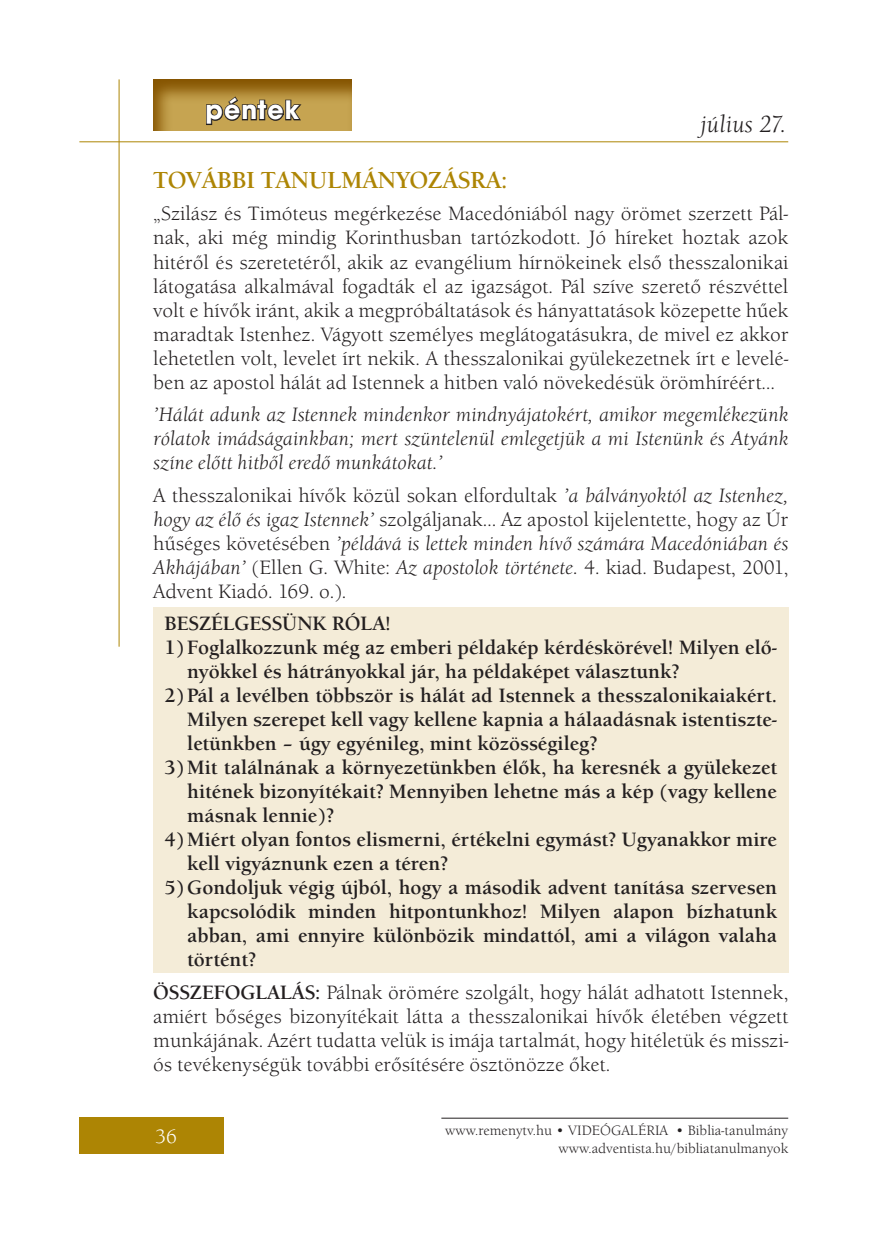
<style>
.page{position:relative;width:896px;height:1248px;background:#fff}
.page>*{position:absolute;margin:0;border:0;box-sizing:border-box;transform-origin:0 0}
.t1{font:700 28px "Avant Gar Got Itc TEE";letter-spacing:.04em;color:#fff}
.t2{font:700 24px "Berkeley Old Sty Itc TEE";color:#ad8504}
.t3{font:italic 24px "Berkeley Old Sty Itc TEE";color:#231f20}
.t4{font:20px/24px "Berkeley Old Sty Itc TEE";color:#231f20;text-align:justify}
.t5{font:700 20px "Berkeley Old Sty Itc TEE";color:#231f20}
.t6{font:italic 20px/24px "Berkeley Old Sty Itc TEE";color:#231f20;text-align:justify}
.t7{font:20px "Berkeley Old Sty Itc TEE";color:#fff}
.t8{font:14px/18px "Berkeley Old Sty Itc TEE";color:#231f20;text-align:right}
.s1{font-style:italic}
.s2{font-weight:700}
</style>
<div class="page">
<div style="left:79px;top:1117px;width:145px;height:36px;background:#ad8504"></div>
<hr style="left:79px;top:141px;width:709px;height:1px;background:#ad8504">
<hr style="left:119px;top:79px;width:1px;height:567px;background:#ad8504">
<svg style="left:153px;top:79px;width:199px;height:52px;background:#ae8633"></svg>
<hr style="left:441px;top:1117px;width:347px;height:1px;background:#231f20">
<div style="left:153px;top:607px;width:635px;height:365px;background:#f4ecd8"></div>
<svg style="left:205px;top:95px;width:99px;height:31px;background:#90773f"></svg>
<h1 class="t1" style="left:206px;top:93px;width:95px">péntek</h1>
<p class="t3" style="left:700px;top:110px;width:87px">július 27.</p>
<p class="t2" style="left:153px;top:166px;width:356px">TOVÁBBI TANULMÁNYOZÁSRA:</p>
<p class="t4" style="left:153px;top:202px;width:637px">„Szilász és Timóteus megérkezése Macedóniából nagy örömet szerzett Pál&shy;nak, aki még mindig Korinthusban tartózkodott. Jó híreket hoztak azok hitéről és szeretetéről, akik az evangélium hírnökeinek első thesszalonikai látogatása alkalmával fogadták el az igazságot. Pál szíve szerető részvéttel volt e hívők iránt, akik a megpróbáltatások és hányattatások közepette hűek maradtak Istenhez. Vágyott személyes meglátogatásukra, de mivel ez akkor lehetetlen volt, levelet írt nekik. A thesszalonikai gyülekezetnek írt e levelé&shy;ben az apostol hálát ad Istennek a hitben való növekedésük örömhíréért…</p>
<p class="t6" style="left:153px;top:402px;width:636px">’Hálát adunk az Istennek mindenkor mindnyájatokért, amikor megemlékezünk rólatok imádságainkban; mert szüntelenül emlegetjük a mi Istenünk és Atyánk színe előtt hitből eredő munkátokat.’</p>
<p class="t4" style="left:153px;top:483px;width:637px">A thesszalonikai hívők közül sokan elfordultak <span class="s1">’a bálványoktól az Istenhez, hogy az élő és igaz Istennek’</span> szolgáljanak… Az apostol kijelentette, hogy az Úr hűséges követésében <span class="s1">’példává is lettek minden hívő számára Macedóniában és Akhájában’</span> (Ellen G. White: <span class="s1">Az apostolok története.</span> 4. kiad. Budapest, 2001, Advent Kiadó. 169. o.).</p>
<p class="t5" style="left:165px;top:612px;width:228px">BESZÉLGESSÜNK RÓLA!</p>
<p class="t5" style="left:165px;top:636px;width:614px">1)Foglalkozzunk még az emberi példakép kérdéskörével! Milyen elő-</p>
<p class="t5" style="left:187px;top:660px;width:494px">nyökkel és hátrányokkal jár, ha példaképet választunk?</p>
<p class="t5" style="left:165px;top:684px;width:614px">2)Pál a levélben többször is hálát ad Istennek a thesszalonikaiakért.</p>
<p class="t5" style="left:187px;top:708px;width:591px">Milyen szerepet kell vagy kellene kapnia a hálaadásnak istentiszte-</p>
<p class="t5" style="left:187px;top:732px;width:412px">letünkben – úgy egyénileg, mint közösségileg?</p>
<p class="t5" style="left:165px;top:756px;width:614px">3)Mit találnának a környezetünkben élők, ha keresnék a gyülekezet</p>
<p class="t5" style="left:187px;top:780px;width:591px">hitének bizonyítékait? Mennyiben lehetne más a kép (vagy kellene</p>
<p class="t5" style="left:187px;top:804px;width:148px">másnak lennie)?</p>
<p class="t5" style="left:165px;top:828px;width:614px">4)Miért olyan fontos elismerni, értékelni egymást? Ugyanakkor mire</p>
<p class="t5" style="left:187px;top:852px;width:263px">kell vigyáznunk ezen a téren?</p>
<p class="t5" style="left:165px;top:876px;width:614px">5)Gondoljuk végig újból, hogy a második advent tanítása szervesen</p>
<p class="t5" style="left:187px;top:900px;width:591px">kapcsolódik minden hitpontunkhoz! Milyen alapon bízhatunk</p>
<p class="t5" style="left:187px;top:924px;width:591px">abban, ami ennyire különbözik mindattól, ami a világon valaha</p>
<p class="t5" style="left:187px;top:948px;width:70px">történt?</p>
<p class="t4" style="left:153px;top:980px;width:637px"><span class="s2">ÖSSZEFOGLALÁS:</span> Pálnak örömére szolgált, hogy hálát adhatott Istennek, amiért bőséges bizonyítékait látta a thesszalonikai hívők életében végzett munkájának. Azért tudatta velük is imája tartalmát, hogy hitéletük és misszi&shy;ós tevékenységük további erősítésére ösztönözze őket.</p>
<p class="t7" style="left:155px;top:1124px;width:23px">36</p>
<p class="t8" style="left:445px;top:1121px;width:344px">www.remenytv.hu • VIDEÓGALÉRIA • Biblia-tanulmány www.adventista.hu/bibliatanulmanyok</p>
</div>
